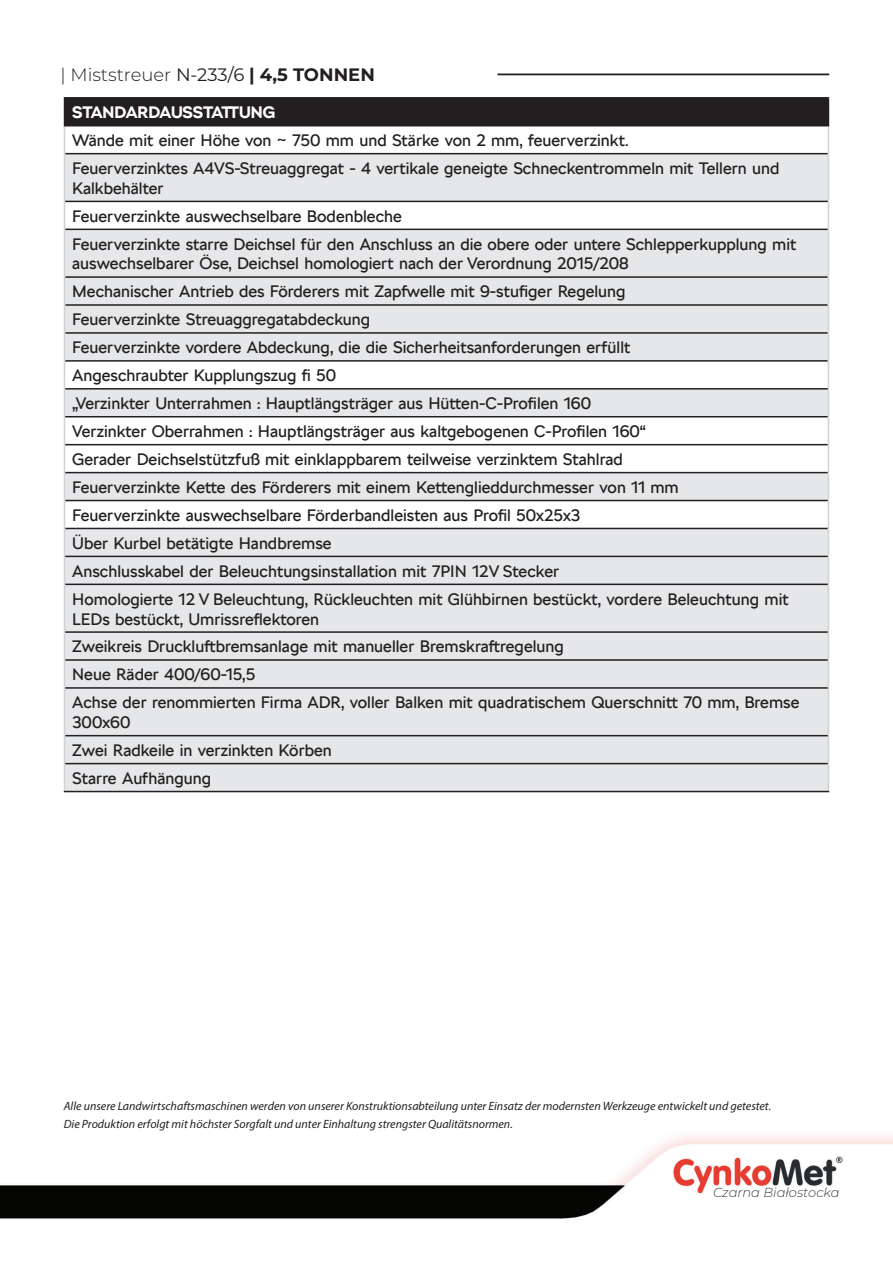
<style>
.page{position:relative;width:893px;height:1263px;background:#fff}
.page>*{position:absolute;margin:0;border:0;box-sizing:border-box;transform-origin:0 0}
.t1{font:300 18px "Montserrat";color:#231f20}
.t2{font:16.5px/27.9px "SKODA Next Arabic";color:#231f20}
.t3{font:700 16.5px "SKODA Next Arabic";letter-spacing:-.01em;color:#fff}
.t4{font:italic 300 13.05px "Montserrat";color:#3e3e3f}
.t5{font:italic 12px/18px "Myriad Pro";color:#231f20}
.s1{font-weight:400}
.s2{font-weight:700}
</style>
<div class="page">
<hr style="left:497px;top:74px;width:332px;height:1px;background:#231f20">
<img style="left:0;top:1135px;width:893px;height:84px">
<div style="left:65px;top:98px;width:763px;height:28px;background:#231f20"></div>
<svg style="left:65px;top:126px;width:763px;height:27px"></svg>
<svg style="left:65px;top:154px;width:763px;height:637px;fill:#e6e7e9"></svg>
<svg style="left:64px;top:201px;width:1px;height:28px"></svg>
<svg style="left:828px;top:201px;width:1px;height:28px"></svg>
<svg style="left:64px;top:99px;width:1px;height:55px"></svg>
<svg style="left:828px;top:99px;width:1px;height:55px"></svg>
<hr style="left:64px;top:125px;width:765px;height:1px;background:#231f20">
<hr style="left:65px;top:360px;width:763px;height:2px;background:#231f20">
<hr style="left:64px;top:97px;width:765px;height:2px;background:#231f20">
<hr style="left:65px;top:153px;width:763px;height:1px;background:#231f20">
<hr style="left:65px;top:229px;width:763px;height:1px;background:#231f20">
<hr style="left:65px;top:276px;width:763px;height:2px;background:#231f20">
<hr style="left:65px;top:304px;width:763px;height:2px;background:#231f20">
<hr style="left:65px;top:332px;width:763px;height:2px;background:#231f20">
<hr style="left:65px;top:444px;width:763px;height:1px;background:#231f20">
<hr style="left:64px;top:154px;width:1px;height:47px;background:#d1d2d4">
<hr style="left:828px;top:154px;width:1px;height:47px;background:#d1d2d4">
<hr style="left:64px;top:229px;width:1px;height:48px;background:#d1d2d4">
<hr style="left:828px;top:229px;width:1px;height:48px;background:#d1d2d4">
<hr style="left:65px;top:201px;width:763px;height:1px;background:#231f20">
<hr style="left:65px;top:388px;width:763px;height:2px;background:#231f20">
<hr style="left:65px;top:416px;width:763px;height:1px;background:#231f20">
<hr style="left:65px;top:500px;width:763px;height:1px;background:#231f20">
<hr style="left:65px;top:472px;width:763px;height:1px;background:#231f20">
<hr style="left:65px;top:528px;width:763px;height:1px;background:#231f20">
<svg style="left:64px;top:277px;width:1px;height:307px"></svg>
<svg style="left:828px;top:277px;width:1px;height:307px"></svg>
<hr style="left:64px;top:584px;width:1px;height:48px;background:#d1d2d4">
<hr style="left:828px;top:584px;width:1px;height:48px;background:#d1d2d4">
<svg style="left:64px;top:632px;width:1px;height:56px"></svg>
<svg style="left:828px;top:632px;width:1px;height:56px"></svg>
<hr style="left:64px;top:688px;width:1px;height:48px;background:#d1d2d4">
<hr style="left:828px;top:688px;width:1px;height:48px;background:#d1d2d4">
<svg style="left:64px;top:736px;width:1px;height:55px"></svg>
<svg style="left:828px;top:736px;width:1px;height:55px"></svg>
<hr style="left:65px;top:556px;width:763px;height:1px;background:#231f20">
<hr style="left:65px;top:584px;width:763px;height:1px;background:#231f20">
<hr style="left:65px;top:631px;width:763px;height:2px;background:#231f20">
<hr style="left:65px;top:659px;width:763px;height:2px;background:#231f20">
<hr style="left:65px;top:687px;width:763px;height:2px;background:#231f20">
<hr style="left:65px;top:735px;width:763px;height:1px;background:#231f20">
<hr style="left:65px;top:763px;width:763px;height:1px;background:#231f20">
<hr style="left:64px;top:791px;width:765px;height:1px;background:#231f20">
<p class="t1" style="left:61px;top:63px;width:316px">| Miststreuer <span class="s1">N-233/6</span> <span class="s2">| 4,5 TONNEN</span></p>
<p class="t3" style="left:72px;top:103px;width:205px">STANDARDAUSSTATTUNG</p>
<p class="t2" style="left:72px;top:126px;width:709px">Wände mit einer Höhe von ~ 750 mm und Stärke von 2 mm, feuerverzinkt.<br>Feuerverzinktes A4VS-Streuaggregat - 4 vertikale geneigte Schneckentrommeln mit Tellern und</p>
<p class="t2" style="left:72px;top:174px;width:726px">Kalkbehälter<br>Feuerverzinkte auswechselbare Bodenbleche<br>Feuerverzinkte starre Deichsel für den Anschluss an die obere oder untere Schlepperkupplung mit</p>
<p class="t2" style="left:72px;top:250px;width:718px">auswechselbarer Öse, Deichsel homologiert nach der Verordnung 2015/208<br>Mechanischer Antrieb des Förderers mit Zapfwelle mit 9-stufiger Regelung<br>Feuerverzinkte Streuaggregatabdeckung<br>Feuerverzinkte vordere Abdeckung, die die Sicherheitsanforderungen erfüllt<br>Angeschraubter Kupplungszug fi 50<br>„Verzinkter Unterrahmen : Hauptlängsträger aus Hütten-C-Profilen 160<br>Verzinkter Oberrahmen : Hauptlängsträger aus kaltgebogenen C-Profilen 160“<br>Gerader Deichselstützfuß mit einklappbarem teilweise verzinktem Stahlrad<br>Feuerverzinkte Kette des Förderers mit einem Kettenglieddurchmesser von 11 mm Feuerverzinkte auswechselbare Förderbandleisten aus Profil 50x25x3<br>Über Kurbel betätigte Handbremse<br>Anschlusskabel der Beleuchtungsinstallation mit 7PIN 12V Stecker<br>Homologierte 12 V Beleuchtung, Rückleuchten mit Glühbirnen bestückt, vordere Beleuchtung mit</p>
<p class="t2" style="left:72px;top:605px;width:729px">LEDs bestückt, Umrissreflektoren<br>Zweikreis Druckluftbremsanlage mit manueller Bremskraftregelung<br>Neue Räder 400/60-15,5<br>Achse der renommierten Firma ADR, voller Balken mit quadratischem Querschnitt 70 mm, Bremse</p>
<p class="t2" style="left:72px;top:708px;width:261px">300x60<br>Zwei Radkeile in verzinkten Körben<br>Starre Aufhängung</p>
<p class="t5" style="left:64px;top:1097px;width:709px">Alle unsere Landwirtschaftsmaschinen werden von unserer Konstruktionsabteilung unter Einsatz der modernsten Werkzeuge entwickelt und getestet.<br>Die Produktion erfolgt mit höchster Sorgfalt und unter Einhaltung strengster Qualitätsnormen.</p>
<p class="t4" style="left:713px;top:1184px;width:128px">Czarna Białostocka</p>
</div>
